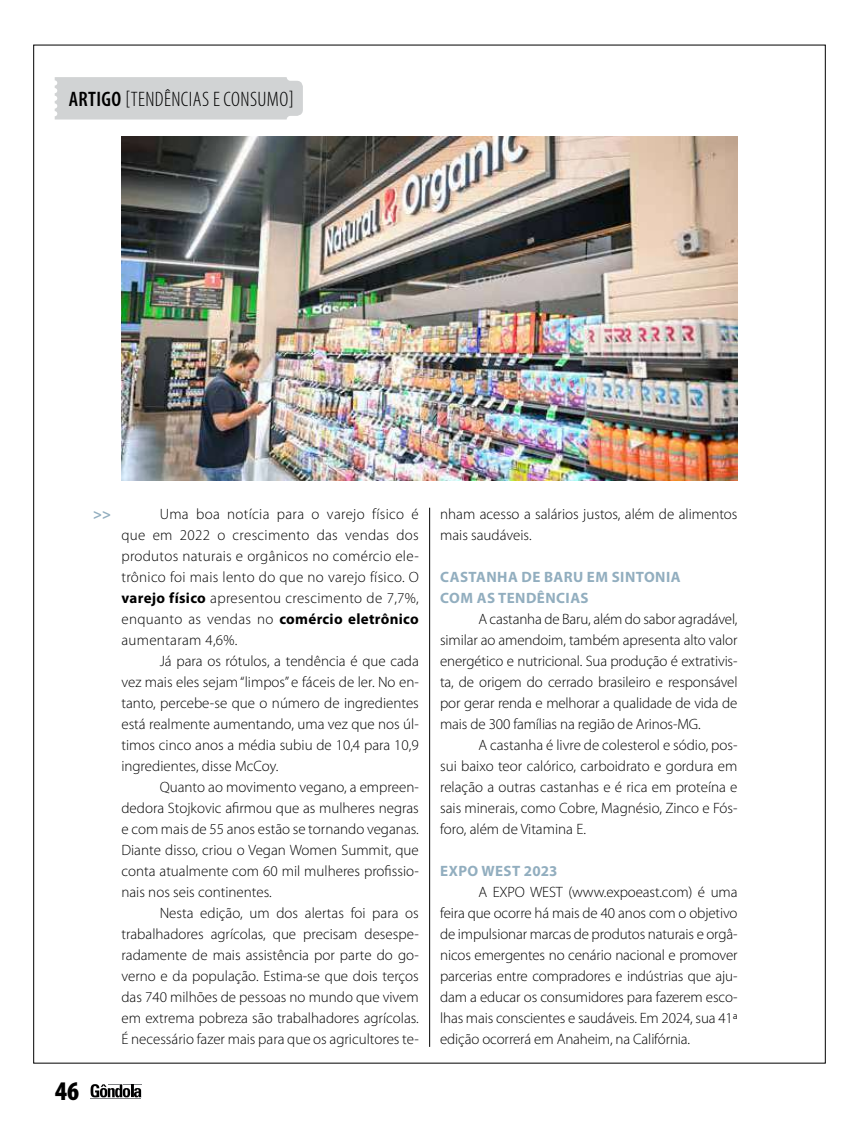
<style>
.page{position:relative;width:859px;height:1132px;background:#fff}
.page>*{position:absolute;margin:0;border:0;box-sizing:border-box;transform-origin:0 0}
.t1{font:900 condensed 27px "Myriad Pro";color:#000}
.t2{font:300 condensed 21px "Myriad Pro";letter-spacing:.02em;color:#000}
.t3{font:300 15px/21px "Myriad Pro";color:#000;text-align:justify}
.t4{font:700 15px/21px "Myriad Pro";letter-spacing:.03em;color:#92aebf}
.s1{font-weight:600}
.s2{font-weight:700}
</style>
<div class="page">
<svg style="left:91px;top:1084px;width:50px;height:13px"></svg>
<hr style="left:91px;top:1097px;width:50px;height:1px;background:#808285">
<hr style="left:429px;top:507px;width:1px;height:539px;background:#000">
<div style="left:55px;top:77px;width:248px;height:42px;background:#d1d3d4"></div>
<img style="left:121px;top:136px;width:616px;height:344px">
<h2 class="t2" style="left:69px;top:87px;width:227px"><span class="s1">ARTIGO</span> [TENDÊNCIAS E CONSUMO]</h2>
<h1 class="t1" style="left:55px;top:1073px;width:25px">46</h1>
<p class="t4" style="left:93px;top:502px;width:19px">&gt;&gt;</p>
<p class="t3" style="left:121px;top:503px;width:299px;text-indent:38px">Uma boa notícia para o varejo físico é que em 2022 o crescimento das vendas dos produtos naturais e orgânicos no comércio ele&shy;trônico foi mais lento do que no varejo físico. O <span class="s2">varejo físico</span> apresentou crescimento de 7,7%, enquanto as vendas no <span class="s2">comércio eletrônico </span>aumentaram 4,6%.</p>
<p class="t3" style="left:121px;top:650px;width:299px;text-indent:38px">Já para os rótulos, a tendência é que cada vez mais eles sejam “limpos” e fáceis de ler. No en&shy;tanto, percebe-se que o número de ingredientes está realmente aumentando, uma vez que nos úl&shy;timos cinco anos a média subiu de 10,4 para 10,9 ingredientes, disse McCoy.</p>
<p class="t3" style="left:121px;top:776px;width:299px;text-indent:38px">Quanto ao movimento vegano, a empreen&shy;dedora Stojkovic afirmou que as mulheres negras e com mais de 55 anos estão se tornando veganas.<br>Diante disso, criou o Vegan Women Summit, que conta atualmente com 60 mil mulheres profissio&shy;nais nos seis continentes.</p>
<p class="t3" style="left:121px;top:902px;width:299px;text-indent:38px">Nesta edição, um dos alertas foi para os trabalhadores agrícolas, que precisam desespe&shy;radamente de mais assistência por parte do go&shy;verno e da população. Estima-se que dois terços das 740 milhões de pessoas no mundo que vivem em extrema pobreza são trabalhadores agrícolas.<br>É necessário fazer mais para que os agricultores te-</p>
<p class="t3" style="left:440px;top:503px;width:299px">nham acesso a salários justos, além de alimentos mais saudáveis.</p>
<p class="t4" style="left:440px;top:565px;width:242px">CASTANHA DE BARU EM SINTONIA<br>COM AS TENDÊNCIAS</p>
<p class="t3" style="left:440px;top:608px;width:299px;text-indent:38px">A castanha de Baru, além do sabor agradável, similar ao amendoim, também apresenta alto valor energético e nutricional. Sua produção é extrativis&shy;ta, de origem do cerrado brasileiro e responsável por gerar renda e melhorar a qualidade de vida de mais de 300 famílias na região de Arinos-MG.</p>
<p class="t3" style="left:440px;top:734px;width:299px;text-indent:38px">A castanha é livre de colesterol e sódio, pos&shy;sui baixo teor calórico, carboidrato e gordura em relação a outras castanhas e é rica em proteína e sais minerais, como Cobre, Magnésio, Zinco e Fós&shy;foro, além de Vitamina E.</p>
<p class="t4" style="left:440px;top:859px;width:119px">EXPO WEST 2023</p>
<p class="t3" style="left:440px;top:881px;width:299px;text-indent:38px">A EXPO WEST (www.expoeast.com) é uma feira que ocorre há mais de 40 anos com o objetivo de impulsionar marcas de produtos naturais e orgâ&shy;nicos emergentes no cenário nacional e promover parcerias entre compradores e indústrias que aju&shy;dam a educar os consumidores para fazerem esco&shy;lhas mais conscientes e saudáveis. Em 2024, sua 41ª edição ocorrerá em Anaheim, na Califórnia.</p>
</div>
